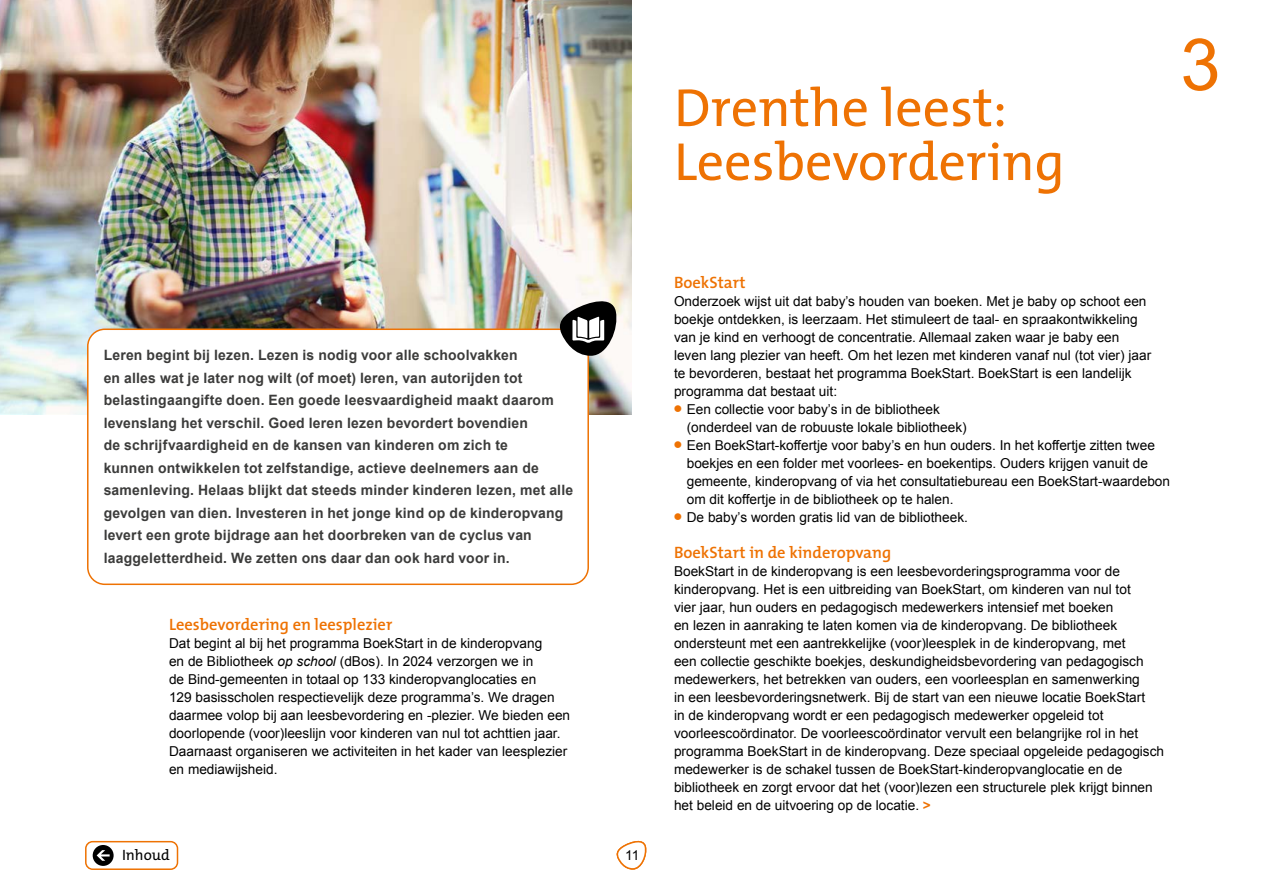
<style>
.page{position:relative;width:1263px;height:893px;background:#fff}
.page>*{position:absolute;margin:0;border:0;box-sizing:border-box;transform-origin:0 0}
.t1{font:72px "Arial";color:#ee7203}
.t2{font:54px/54px "The Mix";color:#ee7203}
.t3{font:600 16.5px "The Mix";color:#ee7203}
.t4{font:15px "The Mix";color:#000}
.t5{font:700 14.25px/22.5px "Arial";letter-spacing:.015em;color:#3c3c3b}
.t6{font:13.65px/18px "Arial";color:#000}
.s1{font-style:italic}
.s2{font-family:"The Mix";font-weight:900;font-size:18px;color:#ee7203}
.s3{font-weight:700;color:#ee7203}
</style>
<div class="page">
<div style="left:85px;top:841px;width:93px;height:29px;border:2px solid #ee7203;border-radius:7px"></div>
<div style="left:93px;top:845px;width:21px;height:21px;background:#000;border-radius:50%"></div>
<svg style="left:97px;top:850px;width:13px;height:11px"></svg>
<img style="left:0;top:0;width:631px;height:414px">
<svg style="left:616px;top:840px;width:31px;height:30px"></svg>
<div style="left:88px;top:329px;width:500px;height:255px;background:#fff;border-radius:17px"></div>
<div style="left:87px;top:329px;width:502px;height:256px;border:2px solid #ee7203;border-radius:17px"></div>
<svg style="left:557px;top:295px;width:62px;height:61px"></svg>
<p class="t5" style="left:104px;top:344px;width:416px">Leren begint bij lezen. Lezen is nodig voor alle schoolvakken</p>
<p class="t5" style="left:104px;top:367px;width:471px">en alles wat je later nog wilt (of moet) leren, van autorijden tot belastingaangifte doen. Een goede leesvaardigheid maakt daarom levenslang het verschil. Goed leren lezen bevordert bovendien<br>de schrijfvaardigheid en de kansen van kinderen om zich te<br>kunnen ontwikkelen tot zelfstandige, actieve deelnemers aan de samenleving. Helaas blijkt dat steeds minder kinderen lezen, met alle gevolgen van dien. Investeren in het jonge kind op de kinderopvang levert een grote bijdrage aan het doorbreken van de cyclus van laaggeletterdheid. We zetten ons daar dan ook hard voor in.</p>
<p class="t3" style="left:169px;top:611px;width:225px">Leesbevordering en leesplezier</p>
<p class="t6" style="left:169px;top:634px;width:403px">Dat begint al bij het programma BoekStart in de kinderopvang<br>en de Bibliotheek <span class="s1">op school</span> (dBos). In 2024 verzorgen we in<br>de Bind-gemeenten in totaal op 133 kinderopvanglocaties en<br>129 basisscholen respectievelijk deze programma’s. We dragen daarmee volop bij aan leesbevordering en -plezier. We bieden een doorlopende (voor)leeslijn voor kinderen van nul tot achttien jaar.<br>Daarnaast organiseren we activiteiten in het kader van leesplezier</p>
<p class="t6" style="left:169px;top:760px;width:110px">en mediawijsheid.</p>
<p class="t4" style="left:122px;top:842px;width:49px">Inhoud</p>
<p class="t6" style="left:625px;top:846px;width:17px">10</p>
<p class="t6" style="left:632px;top:846px;width:9px">1</p>
<p class="t2" style="left:674px;top:79px;width:392px">Drenthe leest:<br>Leesbevordering</p>
<p class="t1" style="left:1180px;top:18px;width:42px">3</p>
<p class="t3" style="left:674px;top:269px;width:73px">BoekStart</p>
<p class="t6" style="left:674px;top:292px;width:479px">Onderzoek wijst uit dat baby’s houden van boeken. Met je baby op schoot een boekje ontdekken, is leerzaam. Het stimuleert de taal- en spraakontwikkeling van je kind en verhoogt de concentratie. Allemaal zaken waar je baby een leven lang plezier van heeft. Om het lezen met kinderen vanaf nul (tot vier) jaar te bevorderen, bestaat het programma BoekStart. BoekStart is een landelijk programma dat bestaat uit:</p>
<p class="t6" style="left:674px;top:400px;width:267px"><span class="s2">•</span> Een collectie voor baby’s in de bibliotheek</p>
<p class="t6" style="left:687px;top:418px;width:281px">(onderdeel van de robuuste lokale bibliotheek)</p>
<p class="t6" style="left:674px;top:436px;width:482px"><span class="s2">•</span> Een BoekStart-koffertje voor baby’s en hun ouders. In het koffertje zitten twee</p>
<p class="t6" style="left:687px;top:454px;width:463px">boekjes en een folder met voorlees- en boekentips. Ouders krijgen vanuit de</p>
<p class="t6" style="left:687px;top:472px;width:485px">gemeente, kinderopvang of via het consultatiebureau een BoekStart-waardebon</p>
<p class="t6" style="left:687px;top:490px;width:268px">om dit koffertje in de bibliotheek op te halen.</p>
<p class="t6" style="left:674px;top:508px;width:295px"><span class="s2">•</span> De baby’s worden gratis lid van de bibliotheek.</p>
<p class="t3" style="left:674px;top:539px;width:219px">BoekStart in de kinderopvang</p>
<p class="t6" style="left:674px;top:562px;width:492px">BoekStart in de kinderopvang is een leesbevorderingsprogramma voor de kinderopvang. Het is een uitbreiding van BoekStart, om kinderen van nul tot<br>vier jaar, hun ouders en pedagogisch medewerkers intensief met boeken<br>en lezen in aanraking te laten komen via de kinderopvang. De bibliotheek ondersteunt met een aantrekkelijke (voor)leesplek in de kinderopvang, met<br>een collectie geschikte boekjes, deskundigheidsbevordering van pedagogisch medewerkers, het betrekken van ouders, een voorleesplan en samenwerking<br>in een leesbevorderingsnetwerk. Bij de start van een nieuwe locatie BoekStart<br>in de kinderopvang wordt er een pedagogisch medewerker opgeleid tot voorleescoördinator. De voorleescoördinator vervult een belangrijke rol in het programma BoekStart in de kinderopvang. Deze speciaal opgeleide pedagogisch medewerker is de schakel tussen de BoekStart-kinderopvanglocatie en de bibliotheek en zorgt ervoor dat het (voor)lezen een structurele plek krijgt binnen</p>
<p class="t6" style="left:674px;top:796px;width:258px">het beleid en de uitvoering op de locatie. <span class="s3">&gt;</span></p>
</div>
